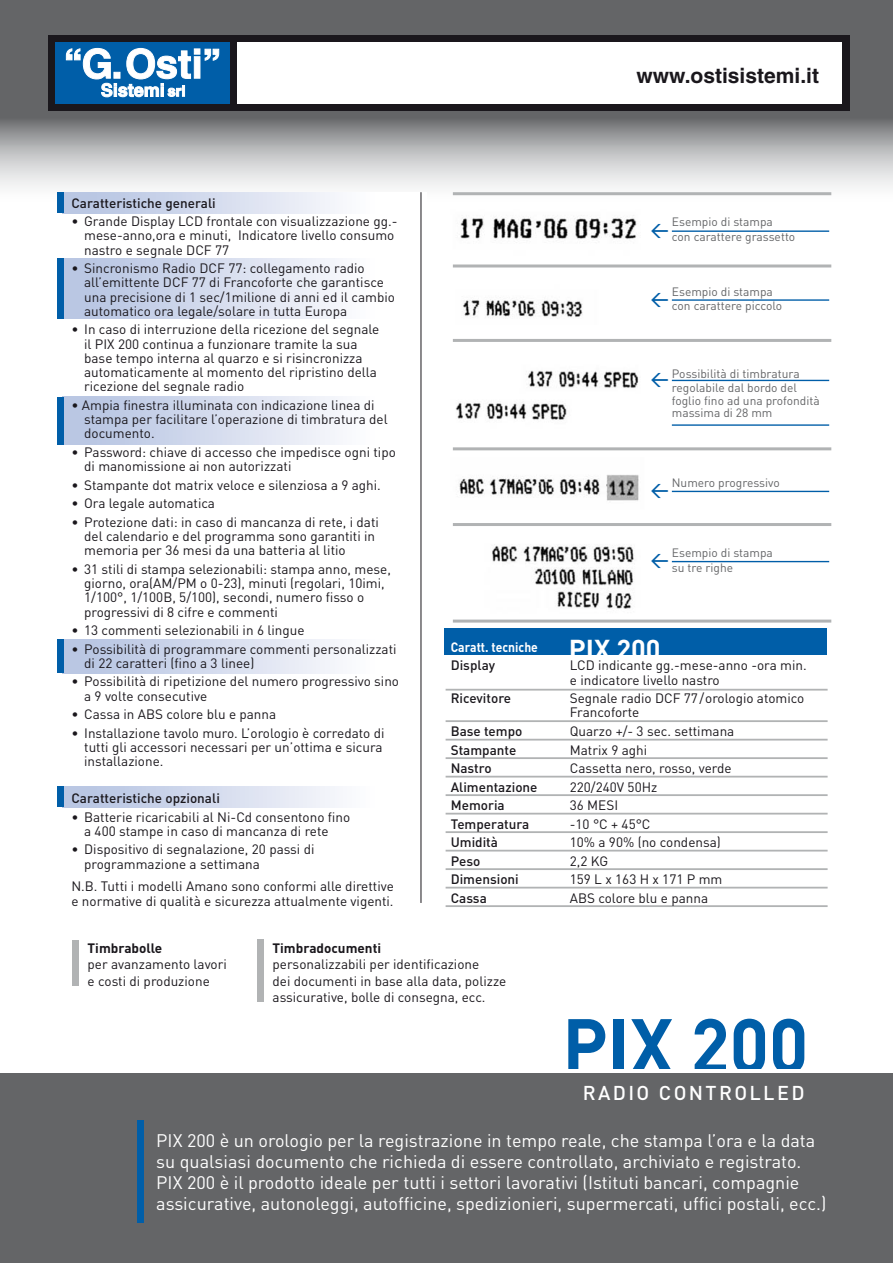
<style>
.page{position:relative;width:893px;height:1263px;background:#fff}
.page>*{position:absolute;margin:0;border:0;box-sizing:border-box;transform-origin:0 0}
.t1{font:700 76.2px "DIN";color:#005ea8;scale:.95 1}
.t2{font:700 21px "Helvetica";color:#1a171c}
.t3{font:500 19.8px "DIN";letter-spacing:.12em;color:#fff}
.t4{font:18px/21px "DIN";color:#fff}
.t5{font:500 18px "DIN";color:#005ea8}
.t6{font:13.5px/14.2px "DIN";color:#1a171c}
.t7{font:500 13.5px "DIN";color:#1a171c}
.t8{font:700 13.5px/18.5px "DIN";color:#fff;scale:.9 1}
.t9{font:700 13.5px "DIN";color:#1a171c}
.t10{font:12px/14.5px "DIN";color:#646567}
.s1{font-size:27px}
.s2{font-weight:500;color:#1a171c}
</style>
<div class="page">
<svg style="left:0;top:0;width:893px;height:237px"></svg>
<div style="left:48px;top:35px;width:189px;height:75px;background:#1a171c"></div>
<div style="left:230px;top:35px;width:619px;height:75px;background:#1a171c"></div>
<div style="left:55px;top:42px;width:175px;height:61px;background:#005ea8"></div>
<div style="left:237px;top:42px;width:605px;height:61px;background:#fff"></div>
<svg style="left:66px;top:48px;width:153px;height:49px"></svg>
<div style="left:0;top:1074px;width:893px;height:189px;background:#646567"></div>
<div style="left:137px;top:1121px;width:7px;height:102px;background:#005ea8"></div>
<div style="left:63px;top:786px;width:364px;height:21px;background:linear-gradient(to right,#b3c1e0,#fff)"></div>
<div style="left:57px;top:786px;width:6px;height:21px;background:#005ea8"></div>
<div style="left:63px;top:640px;width:364px;height:33px;background:linear-gradient(to right,#b3c1e0,#fff)"></div>
<div style="left:57px;top:640px;width:6px;height:33px;background:#005ea8"></div>
<div style="left:63px;top:397px;width:364px;height:48px;background:linear-gradient(to right,#b3c1e0,#fff)"></div>
<div style="left:57px;top:397px;width:6px;height:48px;background:#005ea8"></div>
<div style="left:63px;top:259px;width:364px;height:60px;background:linear-gradient(to right,#b3c1e0,#fff)"></div>
<div style="left:57px;top:259px;width:6px;height:60px;background:#005ea8"></div>
<div style="left:63px;top:192px;width:364px;height:21px;background:linear-gradient(to right,#b3c1e0,#fff)"></div>
<div style="left:57px;top:192px;width:6px;height:21px;background:#005ea8"></div>
<hr style="left:421px;top:192px;width:1px;height:711px;background:#1a171c">
<div style="left:445px;top:629px;width:382px;height:26px;background:#005ea8"></div>
<hr style="left:446px;top:689px;width:382px;height:1px;background:#b1b3b4">
<hr style="left:446px;top:720px;width:382px;height:2px;background:#b1b3b4">
<hr style="left:446px;top:739px;width:382px;height:1px;background:#b1b3b4">
<hr style="left:446px;top:757px;width:382px;height:2px;background:#b1b3b4">
<hr style="left:446px;top:776px;width:382px;height:1px;background:#b1b3b4">
<hr style="left:446px;top:813px;width:382px;height:1px;background:#b1b3b4">
<hr style="left:446px;top:831px;width:382px;height:2px;background:#b1b3b4">
<hr style="left:446px;top:850px;width:382px;height:1px;background:#b1b3b4">
<hr style="left:446px;top:868px;width:382px;height:2px;background:#b1b3b4">
<hr style="left:446px;top:887px;width:382px;height:1px;background:#b1b3b4">
<hr style="left:446px;top:905px;width:382px;height:2px;background:#b1b3b4">
<hr style="left:446px;top:794px;width:382px;height:2px;background:#b1b3b4">
<img style="left:451px;top:209px;width:200px;height:400px">
<hr style="left:672px;top:230px;width:157px;height:2px;background:#005ea8">
<hr style="left:672px;top:299px;width:157px;height:2px;background:#005ea8">
<hr style="left:672px;top:380px;width:157px;height:1px;background:#005ea8">
<hr style="left:672px;top:491px;width:157px;height:1px;background:#005ea8">
<hr style="left:672px;top:561px;width:157px;height:1px;background:#005ea8">
<hr style="left:672px;top:424px;width:157px;height:2px;background:#005ea8">
<hr style="left:453px;top:264px;width:378px;height:3px;background:#b1b3b4">
<hr style="left:453px;top:339px;width:378px;height:3px;background:#b1b3b4">
<hr style="left:453px;top:447px;width:378px;height:3px;background:#b1b3b4">
<hr style="left:453px;top:523px;width:378px;height:3px;background:#b1b3b4">
<hr style="left:453px;top:620px;width:378px;height:3px;background:#b1b3b4">
<hr style="left:453px;top:192px;width:378px;height:3px;background:#b1b3b4">
<div style="left:257px;top:940px;width:7px;height:62px;background:#b1b3b4"></div>
<div style="left:72px;top:940px;width:7px;height:45px;background:#b1b3b4"></div>
<p class="t7" style="left:71px;top:194px;width:146px">Caratteristiche generali</p>
<p class="t6" style="left:84px;top:214px;width:315px;text-indent:-13px">• Grande Display LCD frontale con visualizzazione gg.- mese-anno,ora e minuti, Indicatore livello consumo nastro e segnale DCF 77</p>
<p class="t6" style="left:84px;top:261px;width:312px;text-indent:-13px">• Sincronismo Radio DCF 77: collegamento radio all’emittente DCF 77 di Francoforte che garantisce una precisione di 1 sec/1milione di anni ed il cambio automatico ora legale/solare in tutta Europa</p>
<p class="t6" style="left:84px;top:322px;width:297px;text-indent:-13px">• In caso di interruzione della ricezione del segnale il PIX 200 continua a funzionare tramite la sua base tempo interna al quarzo e si risincronizza automaticamente al momento del ripristino della ricezione del segnale radio</p>
<p class="t6" style="left:84px;top:398px;width:305px;text-indent:-13px">• Ampia finestra illuminata con indicazione linea di stampa per facilitare l’operazione di timbratura del documento.</p>
<p class="t6" style="left:84px;top:445px;width:313px;text-indent:-13px">• Password: chiave di accesso che impedisce ogni tipo di manomissione ai non autorizzati</p>
<p class="t6" style="left:71px;top:477px;width:311px">• Stampante dot matrix veloce e silenziosa a 9 aghi.</p>
<p class="t6" style="left:71px;top:496px;width:145px">• Ora legale automatica</p>
<p class="t6" style="left:84px;top:514px;width:296px;text-indent:-13px">• Protezione dati: in caso di mancanza di rete, i dati del calendario e del programma sono garantiti in memoria per 36 mesi da una batteria al litio</p>
<p class="t6" style="left:84px;top:562px;width:308px;text-indent:-13px">• 31 stili di stampa selezionabili: stampa anno, mese, giorno, ora(AM/PM o 0-23), minuti (regolari, 10imi, 1/100°, 1/100B, 5/100), secondi, numero fisso o progressivi di 8 cifre e commenti</p>
<p class="t6" style="left:71px;top:623px;width:235px">• 13 commenti selezionabili in 6 lingue</p>
<p class="t6" style="left:84px;top:641px;width:314px;text-indent:-13px">• Possibilità di programmare commenti personalizzati di 22 caratteri (fino a 3 linee)</p>
<p class="t6" style="left:84px;top:674px;width:316px;text-indent:-13px">• Possibilità di ripetizione del numero progressivo sino a 9 volte consecutive</p>
<p class="t6" style="left:71px;top:707px;width:206px">• Cassa in ABS colore blu e panna</p>
<p class="t6" style="left:84px;top:725px;width:302px;text-indent:-13px">• Installazione tavolo muro. L’orologio è corredato di tutti gli accessori necessari per un’ottima e sicura installazione.</p>
<p class="t7" style="left:71px;top:790px;width:150px">Caratteristiche opzionali</p>
<p class="t6" style="left:84px;top:809px;width:268px;text-indent:-13px">• Batterie ricaricabili al Ni-Cd consentono fino a 400 stampe in caso di mancanza di rete</p>
<p class="t6" style="left:84px;top:842px;width:232px;text-indent:-13px">• Dispositivo di segnalazione, 20 passi di programmazione a settimana</p>
<p class="t6" style="left:71px;top:879px;width:324px">N.B. Tutti i modelli Amano sono conformi alle direttive e normative di qualità e sicurezza attualmente vigenti.</p>
<h2 class="t2" style="left:637px;top:62px;width:184px">www.ostisistemi.it</h2>
<p class="t10" style="left:672px;top:214px;width:125px">Esempio di stampa<br>con carattere grassetto</p>
<h3 class="t5" style="left:651px;top:218px;width:20px">&lt;</h3>
<p class="t10" style="left:672px;top:284px;width:112px">Esempio di stampa con carattere piccolo</p>
<h3 class="t5" style="left:651px;top:287px;width:20px">&lt;</h3>
<p class="t10" style="left:672px;top:366px;width:129px">Possibilità di timbratura regolabile dal bordo del</p>
<p class="t10" style="left:672px;top:394px;width:149px;line-height:12.5px">foglio fino ad una profondità massima di 28 mm</p>
<h3 class="t5" style="left:651px;top:367px;width:20px">&lt;</h3>
<p class="t10" style="left:672px;top:475px;width:109px">Numero progressivo</p>
<h3 class="t5" style="left:651px;top:478px;width:20px">&lt;</h3>
<p class="t10" style="left:672px;top:545px;width:102px">Esempio di stampa su tre righe</p>
<h3 class="t5" style="left:651px;top:548px;width:20px">&lt;</h3>
<p class="t8" style="left:451px;top:637px;width:235px">Caratt. tecniche <span class="s1">PIX 200<br></span><span class="s2">Display</span></p>
<p class="t6" style="left:570px;top:658px;width:239px">LCD indicante gg.-mese-anno -ora min. e indicatore livello nastro</p>
<p class="t7" style="left:451px;top:690px;width:62px">Ricevitore</p>
<p class="t6" style="left:570px;top:691px;width:236px">Segnale radio DCF 77/orologio atomico<br>Francoforte</p>
<p class="t7" style="left:451px;top:722px;width:73px">Base tempo</p>
<p class="t6" style="left:570px;top:724px;width:166px">Quarzo +/- 3 sec. settimana</p>
<p class="t7" style="left:451px;top:741px;width:67px">Stampante</p>
<p class="t6" style="left:570px;top:742px;width:79px">Matrix 9 aghi</p>
<p class="t7" style="left:451px;top:759px;width:42px">Nastro</p>
<p class="t6" style="left:570px;top:761px;width:163px">Cassetta nero, rosso, verde</p>
<p class="t7" style="left:451px;top:778px;width:88px">Alimentazione</p>
<p class="t6" style="left:570px;top:779px;width:89px">220/240V 50Hz</p>
<p class="t7" style="left:451px;top:796px;width:55px">Memoria</p>
<p class="t6" style="left:570px;top:798px;width:50px">36 MESI</p>
<p class="t7" style="left:451px;top:815px;width:80px">Temperatura</p>
<p class="t6" style="left:570px;top:816px;width:82px">-10 °C + 45°C</p>
<p class="t7" style="left:451px;top:833px;width:49px">Umidità</p>
<p class="t6" style="left:570px;top:835px;width:153px">10% a 90% (no condensa)</p>
<p class="t7" style="left:451px;top:852px;width:31px">Peso</p>
<p class="t6" style="left:570px;top:853px;width:40px">2,2 KG</p>
<p class="t7" style="left:451px;top:870px;width:70px">Dimensioni</p>
<p class="t6" style="left:570px;top:872px;width:154px">159 L x 163 H x 171 P mm</p>
<p class="t7" style="left:451px;top:889px;width:38px">Cassa</p>
<p class="t6" style="left:570px;top:890px;width:140px">ABS colore blu e panna</p>
<p class="t9" style="left:88px;top:939px;width:76px">Timbrabolle</p>
<p class="t6" style="left:88px;top:956px;width:141px;line-height:16.2px">per avanzamento lavori e costi di produzione</p>
<p class="t9" style="left:273px;top:939px;width:110px">Timbradocumenti</p>
<p class="t6" style="left:273px;top:956px;width:235px;line-height:16.2px">personalizzabili per identificazione<br>dei documenti in base alla data, polizze assicurative, bolle di consegna, ecc.</p>
<h1 class="t1" style="left:562px;top:996px;width:260px">PIX 200</h1>
<h3 class="t3" style="left:583px;top:1080px;width:223px">RADIO CONTROLLED</h3>
<p class="t4" style="left:156px;top:1130px;width:672px">PIX 200 è un orologio per la registrazione in tempo reale, che stampa l’ora e la data su qualsiasi documento che richieda di essere controllato, archiviato e registrato.<br>PIX 200 è il prodotto ideale per tutti i settori lavorativi (Istituti bancari, compagnie assicurative, autonoleggi, autofficine, spedizionieri, supermercati, uffici postali, ecc.)</p>
</div>
